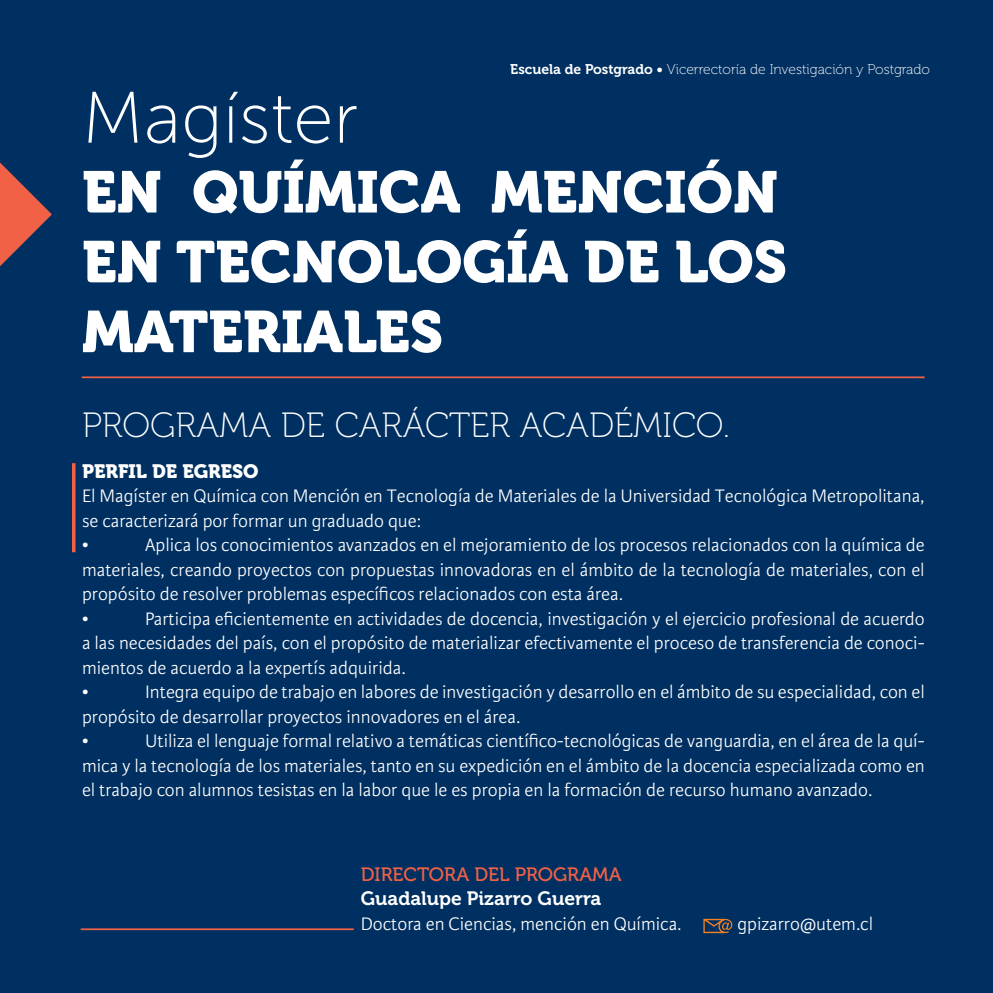
<style>
.page{position:relative;width:993px;height:993px;background:#fff}
.page>*{position:absolute;margin:0;border:0;box-sizing:border-box;transform-origin:0 0}
.t1{font:72.62px "Museo Sans 100";color:#fff}
.t2{font:58.1px/69.8px "Museo 900";color:#fff}
.texto_continuo{font:35px "Museo 100";color:#fff}
.texto_continuo-2{font:300 19.25px/24.5px "Karmina Sans";color:#fff;text-align:justify}
.texto_continuo-3{font:19.25px "Museo 700";color:#fff}
.texto_continuo-4{font:19.25px "Museo 500";color:#f16146}
.texto_continuo-5{font:19.25px "Museo 900";color:#fff}
.t3{font:14px "Museo 100";color:#fff}
.s1{font-family:"Museo 700"}
</style>
<div class="page">
<div style="left:0;top:0;width:992px;height:992px;background:#003061"></div>
<svg style="left:0;top:162px;width:52px;height:104px"></svg>
<hr style="left:82px;top:376px;width:842px;height:2px;background:#f16146">
<hr style="left:81px;top:928px;width:272px;height:1px;background:#f16146">
<hr style="left:72px;top:463px;width:3px;height:89px;background:#f16146">
<svg style="left:703px;top:918px;width:29px;height:14px"></svg>
<p class="t3" style="left:510px;top:61px;width:421px"><span class="s1">Escuela de Postgrado •</span> Vicerrectoría de Investigación y Postgrado</p>
<p class="t1" style="left:82px;top:79px;width:277px">Magíster</p>
<p class="t2" style="left:82px;top:158px;width:697px">EN QUÍMICA MENCIÓN</p>
<p class="t2" style="left:82px;top:227px;width:706px">EN TECNOLOGÍA DE LOS<br>MATERIALES</p>
<p class="texto_continuo" style="left:82px;top:406px;width:649px">PROGRAMA DE CARÁCTER ACADÉMICO.</p>
<p class="texto_continuo-5" style="left:82px;top:460px;width:178px">PERFIL DE EGRESO</p>
<p class="texto_continuo-2" style="left:82px;top:484px;width:844px">El Magíster en Química con Mención en Tecnología de Materiales de la Universidad Tecnológica Metropolitana, se caracterizará por formar un graduado que:</p>
<p class="texto_continuo-2" style="left:82px;top:533px;width:8px">•</p>
<p class="texto_continuo-2" style="left:82px;top:533px;width:843px;text-indent:63px">Aplica los conocimientos avanzados en el mejoramiento de los procesos relacionados con la química de materiales, creando proyectos con propuestas innovadoras en el ámbito de la tecnología de materiales, con el propósito de resolver problemas específicos relacionados con esta área.</p>
<p class="texto_continuo-2" style="left:82px;top:606px;width:8px">•</p>
<p class="texto_continuo-2" style="left:82px;top:606px;width:843px;text-indent:63px">Participa eficientemente en actividades de docencia, investigación y el ejercicio profesional de acuerdo a las necesidades del país, con el propósito de materializar efectivamente el proceso de transferencia de conoci&shy;mientos de acuerdo a la expertís adquirida.</p>
<p class="texto_continuo-2" style="left:82px;top:680px;width:8px">•</p>
<p class="texto_continuo-2" style="left:82px;top:680px;width:844px;text-indent:63px">Integra equipo de trabajo en labores de investigación y desarrollo en el ámbito de su especialidad, con el propósito de desarrollar proyectos innovadores en el área.</p>
<p class="texto_continuo-2" style="left:82px;top:729px;width:8px">•</p>
<p class="texto_continuo-2" style="left:82px;top:729px;width:844px;text-indent:63px">Utiliza el lenguaje formal relativo a temáticas científico-tecnológicas de vanguardia, en el área de la quí&shy;mica y la tecnología de los materiales, tanto en su expedición en el ámbito de la docencia especializada como en el trabajo con alumnos tesistas en la labor que le es propia en la formación de recurso humano avanzado.</p>
<p class="texto_continuo-4" style="left:361px;top:863px;width:262px">DIRECTORA DEL PROGRAMA</p>
<p class="texto_continuo-3" style="left:361px;top:887px;width:242px">Guadalupe Pizarro Guerra</p>
<p class="texto_continuo-2" style="left:361px;top:911px;width:322px">Doctora en Ciencias, mención en Química.</p>
<p class="texto_continuo-2" style="left:737px;top:911px;width:137px">gpizarro@utem.cl</p>
</div>
